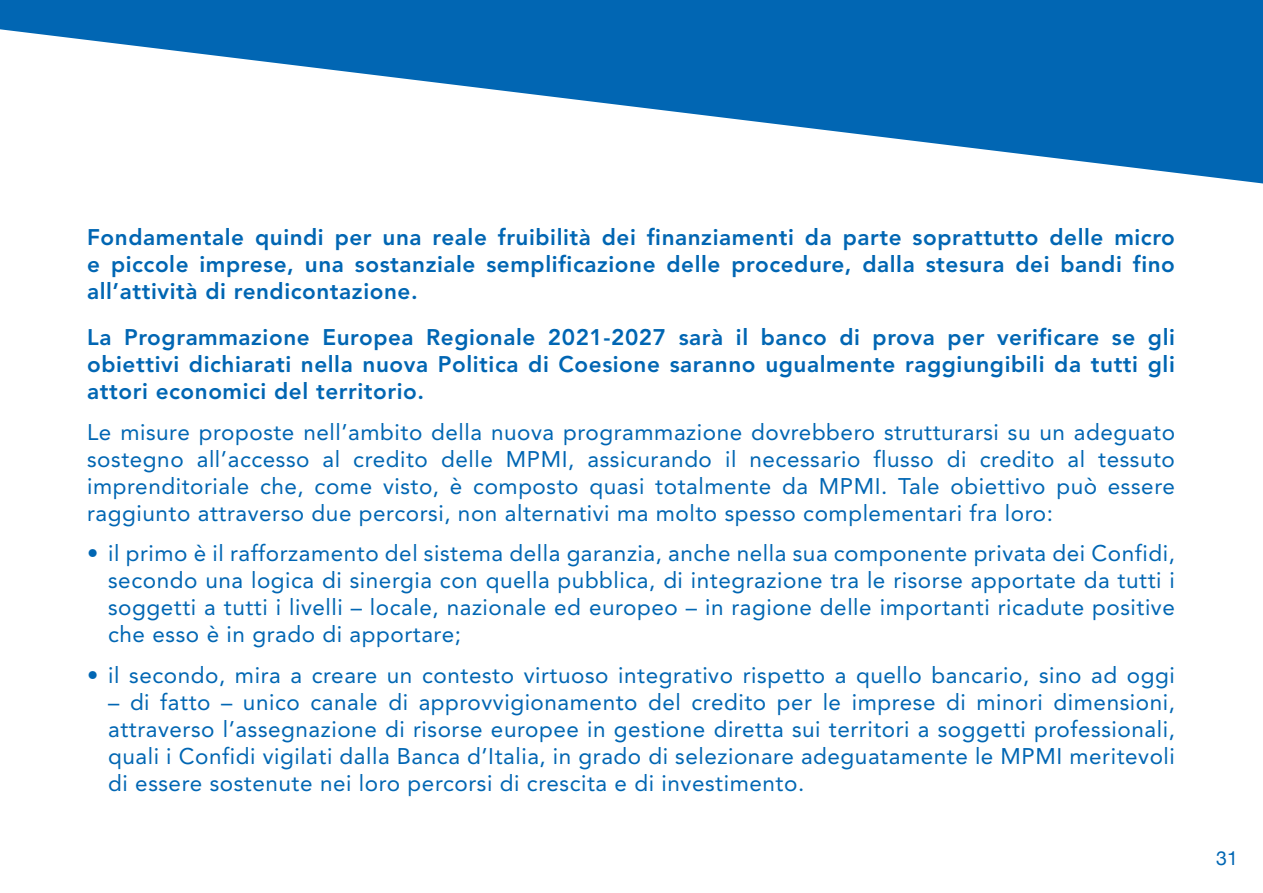
<style>
.page{position:relative;width:1263px;height:893px;background:#fff}
.page>*{position:absolute;margin:0;border:0;box-sizing:border-box;transform-origin:0 0}
.t1{font:22.5px/27px "Avenir";letter-spacing:.025em;color:#0166b3;text-align:justify}
.t2{font:800 22.5px/27px "Avenir";letter-spacing:.025em;color:#0166b3;text-align:justify}
.t3{font:19.5px "Helvetica Neue";color:#0166b3}
</style>
<div class="page">
<svg style="left:0;top:0;width:1263px;height:183px;fill:#0166b3"></svg>
<p class="t2" style="left:87px;top:223px;width:1089px">Fondamentale quindi per una reale fruibilità dei finanziamenti da parte soprattutto delle micro e piccole imprese, una sostanziale semplificazione delle procedure, dalla stesura dei bandi fino all’attività di rendicontazione.</p>
<p class="t2" style="left:87px;top:324px;width:1089px">La Programmazione Europea Regionale 2021-2027 sarà il banco di prova per verificare se gli obiettivi dichiarati nella nuova Politica di Coesione saranno ugualmente raggiungibili da tutti gli attori economici del territorio.</p>
<p class="t1" style="left:87px;top:418px;width:1089px">Le misure proposte nell’ambito della nuova programmazione dovrebbero strutturarsi su un adeguato sostegno all’accesso al credito delle MPMI, assicurando il necessario flusso di credito al tessuto imprenditoriale che, come visto, è composto quasi totalmente da MPMI. Tale obiettivo può essere raggiunto attraverso due percorsi, non alternativi ma molto spesso complementari fra loro:</p>
<p class="t1" style="left:108px;top:540px;width:1068px;text-indent:-21px">• il primo è il rafforzamento del sistema della garanzia, anche nella sua componente privata dei Confidi, secondo una logica di sinergia con quella pubblica, di integrazione tra le risorse apportate da tutti i soggetti a tutti i livelli – locale, nazionale ed europeo – in ragione delle importanti ricadute positive che esso è in grado di apportare;</p>
<p class="t1" style="left:87px;top:661px;width:1089px">• il secondo, mira a creare un contesto virtuoso integrativo rispetto a quello bancario, sino ad oggi</p>
<p class="t1" style="left:108px;top:688px;width:1068px">– di fatto – unico canale di approvvigionamento del credito per le imprese di minori dimensioni, attraverso l’assegnazione di risorse europee in gestione diretta sui territori a soggetti professionali, quali i Confidi vigilati dalla Banca d’Italia, in grado di selezionare adeguatamente le MPMI meritevoli di essere sostenute nei loro percorsi di crescita e di investimento.</p>
<p class="t3" style="left:1216px;top:844px;width:23px">31</p>
</div>
